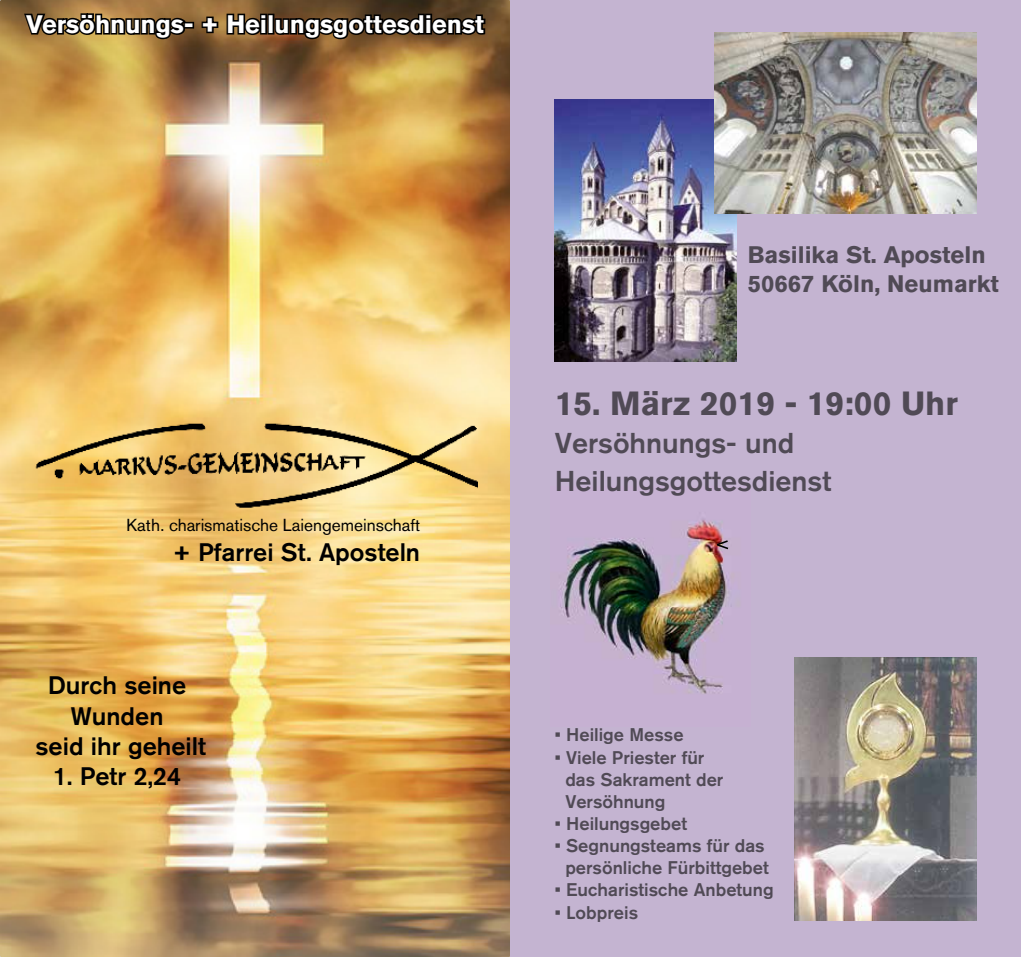
<style>
.page{position:relative;width:1021px;height:957px;background:#fff}
.page>*{position:absolute;margin:0;border:0;box-sizing:border-box;transform-origin:0 0}
.t1{font:700 33.15px "Akzidenz Grotesk BQ";color:#504a55}
.t2{font:500 28.5px/38px "Akzidenz Grotesk BQ";color:#504a55}
.t3{font:500 25.2px/30.2px "Akzidenz Grotesk BQ";color:#000;text-align:center}
.t4{font:700 25.2px "Akzidenz Grotesk BQ";color:#fff}
.t5{font:700 23.7px/28.5px "Akzidenz Grotesk BQ";color:#504a55}
.t6{font:500 18.15px/22.2px "Akzidenz Grotesk BQ";color:#504a55}
.t7{font:17.25px "Akzidenz Grotesk BQ";color:#000}
</style>
<div class="page">
<img style="left:0;top:0;width:510px;height:957px">
<svg style="left:22px;top:11px;width:166px;height:30px;background:#594424"></svg>
<div style="left:183px;top:22px;width:11px;height:7px;border:3px solid #000"></div>
<svg style="left:200px;top:12px;width:64px;height:25px;background:#584122"></svg>
<div style="left:260px;top:14px;width:7px;height:6px;border:3px solid #000"></div>
<div style="left:260px;top:18px;width:7px;height:17px;border:3px solid #000"></div>
<div style="left:267px;top:14px;width:7px;height:21px;border:3px solid #000"></div>
<svg style="left:273px;top:12px;width:214px;height:29px;background:#332212"></svg>
<img style="left:30px;top:404px;width:447px;height:106px">
<div style="left:510px;top:0;width:510px;height:957px;background:#c4b4d1"></div>
<img style="left:555px;top:99px;width:181px;height:263px">
<img style="left:714px;top:32px;width:262px;height:182px">
<img style="left:795px;top:658px;width:181px;height:262px">
<img style="left:560px;top:519px;width:174px;height:175px">
<svg style="left:715px;top:539px;width:15px;height:12px"></svg>
<h3 class="t4" style="left:26px;top:10px;width:459px">Versöhnungs- + Heilungsgottesdienst</h3>
<p class="t7" style="left:126px;top:514px;width:295px">Kath. charismatische Laiengemeinschaft</p>
<h3 class="t3" style="left:173px;top:536px;width:249px">+ Pfarrei St. Aposteln</h3>
<h3 class="t3" style="left:36px;top:670px;width:172px">Durch seine<br>Wunden<br>seid ihr geheilt</h3>
<h3 class="t3" style="left:53px;top:760px;width:130px">1. Petr 2,24</h3>
<h3 class="t5" style="left:747px;top:241px;width:253px">Basilika St. Aposteln<br>50667 Köln, Neumarkt</h3>
<h1 class="t1" style="left:555px;top:384px;width:404px">15. März 2019 - 19:00 Uhr</h1>
<h2 class="t2" style="left:555px;top:423px;width:278px">Versöhnungs- und<br>Heilungsgottesdienst</h2>
<p class="t6" style="left:555px;top:723px;width:130px">• Heilige Messe</p>
<p class="t6" style="left:565px;top:746px;width:159px;text-indent:-10px">• Viele Priester für das Sakrament der<br>Versöhnung</p>
<p class="t6" style="left:555px;top:812px;width:134px">• Heilungsgebet</p>
<p class="t6" style="left:555px;top:834px;width:215px;text-align:center">• Segnungsteams für das persönliche Fürbittgebet</p>
<p class="t6" style="left:555px;top:878px;width:220px">• Eucharistische Anbetung</p>
<p class="t6" style="left:555px;top:900px;width:85px">• Lobpreis</p>
</div>
